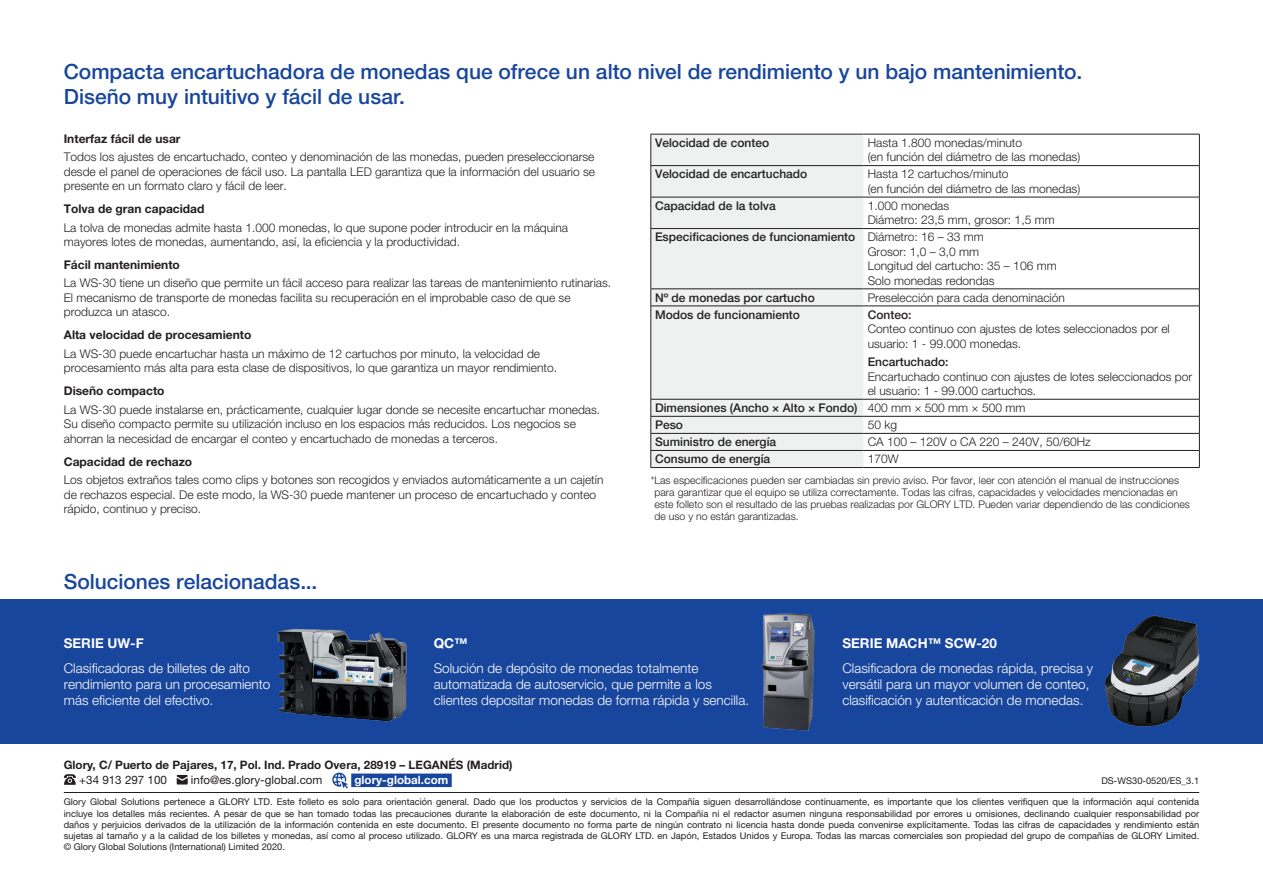
<style>
.page{position:relative;width:1263px;height:893px;background:#fff}
.page>*{position:absolute;margin:0;border:0;box-sizing:border-box;transform-origin:0 0}
.t1{font:500 21px/25.2px "Helvetica Neue LT Std";color:#18469d}
.t2{font:300 13.5px/16.2px "Helvetica Neue LT Std";color:#fff}
.t3{font:700 13.5px "Helvetica Neue LT Std";color:#fff}
.t4{font:300 12px/14.4px "Helvetica Neue LT Std";color:#231f20}
.t5{font:500 12px/17.1px "Helvetica Neue LT Std";color:#231f20}
.t6{font:700 12px "Helvetica Neue LT Std";color:#231f20}
.t7{font:700 11.7px "Helvetica Neue LT Std";color:#231f20}
.t8{font:11.7px "Helvetica Neue LT Std";color:#231f20}
.t9{font:700 11.7px "Helvetica Neue LT Std";color:#fff}
.t10{font:300 10.5px/12px "Helvetica Neue LT Std";color:#231f20}
.t11{font:9.3px/11.1px "Helvetica Neue LT Std";color:#231f20;text-align:justify}
.s1{font-weight:500}
.s2{font-weight:300}
</style>
<div class="page">
<div style="left:0;top:600px;width:1263px;height:144px;background:#18469d"></div>
<div style="left:651px;top:135px;width:212px;height:332px;background:#eff1f0"></div>
<hr style="left:651px;top:134px;width:212px;height:1px;background:#231f20">
<hr style="left:650px;top:134px;width:1px;height:31px;background:#231f20">
<hr style="left:863px;top:134px;width:336px;height:1px;background:#231f20">
<hr style="left:1199px;top:134px;width:1px;height:31px;background:#231f20">
<hr style="left:651px;top:165px;width:212px;height:1px;background:#231f20">
<hr style="left:650px;top:166px;width:1px;height:31px;background:#231f20">
<hr style="left:863px;top:165px;width:336px;height:1px;background:#231f20">
<hr style="left:1199px;top:166px;width:1px;height:31px;background:#231f20">
<hr style="left:651px;top:197px;width:212px;height:1px;background:#231f20">
<hr style="left:650px;top:197px;width:1px;height:31px;background:#231f20">
<hr style="left:863px;top:197px;width:336px;height:1px;background:#231f20">
<hr style="left:1199px;top:197px;width:1px;height:31px;background:#231f20">
<hr style="left:651px;top:228px;width:212px;height:1px;background:#231f20">
<hr style="left:650px;top:229px;width:1px;height:60px;background:#231f20">
<hr style="left:863px;top:228px;width:336px;height:1px;background:#231f20">
<hr style="left:1199px;top:229px;width:1px;height:60px;background:#231f20">
<hr style="left:651px;top:289px;width:212px;height:1px;background:#231f20">
<svg style="left:650px;top:289px;width:1px;height:17px"></svg>
<hr style="left:863px;top:289px;width:336px;height:1px;background:#231f20">
<svg style="left:1199px;top:289px;width:1px;height:17px"></svg>
<hr style="left:651px;top:306px;width:212px;height:1px;background:#231f20">
<hr style="left:650px;top:306px;width:1px;height:93px;background:#231f20">
<hr style="left:863px;top:306px;width:336px;height:1px;background:#231f20">
<hr style="left:1199px;top:306px;width:1px;height:93px;background:#231f20">
<hr style="left:651px;top:399px;width:212px;height:1px;background:#231f20">
<hr style="left:863px;top:399px;width:336px;height:1px;background:#231f20">
<hr style="left:651px;top:416px;width:212px;height:1px;background:#231f20">
<hr style="left:863px;top:416px;width:336px;height:1px;background:#231f20">
<hr style="left:651px;top:433px;width:212px;height:1px;background:#231f20">
<hr style="left:863px;top:433px;width:336px;height:1px;background:#231f20">
<hr style="left:651px;top:450px;width:212px;height:1px;background:#231f20">
<svg style="left:650px;top:399px;width:1px;height:68px"></svg>
<hr style="left:863px;top:450px;width:336px;height:1px;background:#231f20">
<svg style="left:1199px;top:399px;width:1px;height:68px"></svg>
<hr style="left:651px;top:467px;width:212px;height:1px;background:#231f20">
<hr style="left:863px;top:467px;width:336px;height:1px;background:#231f20">
<hr style="left:64px;top:792px;width:1135px;height:1px;background:#231f20">
<div style="left:351px;top:774px;width:101px;height:13px;background:#18469d"></div>
<svg style="left:64px;top:774px;width:12px;height:11px"></svg>
<svg style="left:177px;top:775px;width:11px;height:9px"></svg>
<svg style="left:332px;top:773px;width:16px;height:16px"></svg>
<img style="left:1105px;top:615px;width:94px;height:112px">
<img style="left:277px;top:628px;width:130px;height:94px">
<img style="left:761px;top:613px;width:54px;height:118px">
<h1 class="t1" style="left:64px;top:58px;width:1020px">Compacta encartuchadora de monedas que ofrece un alto nivel de rendimiento y un bajo mantenimiento.<br>Diseño muy intuitivo y fácil de usar.</h1>
<p class="t5" style="left:655px;top:134px;width:116px">Velocidad de conteo</p>
<p class="t4" style="left:868px;top:135px;width:214px">Hasta 1.800 monedas/minuto<br>(en función del diámetro de las monedas)</p>
<p class="t5" style="left:655px;top:165px;width:154px">Velocidad de encartuchado</p>
<p class="t4" style="left:868px;top:167px;width:214px">Hasta 12 cartuchos/minuto<br>(en función del diámetro de las monedas)</p>
<p class="t5" style="left:655px;top:197px;width:122px">Capacidad de la tolva</p>
<p class="t4" style="left:868px;top:198px;width:188px">1.000 monedas<br>Diámetro: 23,5 mm, grosor: 1,5 mm</p>
<p class="t4" style="left:868px;top:230px;width:190px;text-indent:-213px"><span class="s1">Especificaciones de funcionamiento</span> Diámetro: 16 – 33 mm<br>Grosor: 1,0 – 3,0 mm<br>Longitud del cartucho: 35 – 106 mm<br>Solo monedas redondas</p>
<p class="t5" style="left:655px;top:289px;width:161px">Nº de monedas por cartucho</p>
<p class="t4" style="left:868px;top:290px;width:199px">Preselección para cada denominación</p>
<p class="t5" style="left:655px;top:306px;width:146px">Modos de funcionamiento</p>
<p class="t5" style="left:868px;top:306px;width:45px">Conteo:</p>
<p class="t4" style="left:868px;top:321px;width:304px">Conteo continuo con ajustes de lotes seleccionados por el usuario: 1 - 99.000 monedas.</p>
<p class="t5" style="left:868px;top:353px;width:82px">Encartuchado:</p>
<p class="t4" style="left:868px;top:369px;width:326px">Encartuchado continuo con ajustes de lotes seleccionados por el usuario: 1 - 99.000 cartuchos.</p>
<p class="t5" style="left:655px;top:399px;width:372px">Dimensiones (Ancho × Alto × Fondo) <span class="s2">400 mm × 500 mm × 500 mm<br></span>Peso</p>
<p class="t6" style="left:64px;top:131px;width:118px">Interfaz fácil de usar</p>
<p class="t4" style="left:64px;top:149px;width:533px;text-align:justify">Todos los ajustes de encartuchado, conteo y denominación de las monedas, pueden preseleccionarse desde el panel de operaciones de fácil uso. La pantalla LED garantiza que la información del usuario se presente en un formato claro y fácil de leer.</p>
<p class="t6" style="left:64px;top:201px;width:142px">Tolva de gran capacidad</p>
<p class="t4" style="left:64px;top:220px;width:506px">La tolva de monedas admite hasta 1.000 monedas, lo que supone poder introducir en la máquina mayores lotes de monedas, aumentando, así, la eficiencia y la productividad.</p>
<p class="t6" style="left:64px;top:257px;width:118px">Fácil mantenimiento</p>
<p class="t4" style="left:64px;top:276px;width:549px">La WS-30 tiene un diseño que permite un fácil acceso para realizar las tareas de mantenimiento rutinarias.<br>El mecanismo de transporte de monedas facilita su recuperación en el improbable caso de que se produzca un atasco.</p>
<p class="t6" style="left:64px;top:327px;width:189px">Alta velocidad de procesamiento</p>
<p class="t4" style="left:64px;top:346px;width:495px">La WS-30 puede encartuchar hasta un máximo de 12 cartuchos por minuto, la velocidad de procesamiento más alta para esta clase de dispositivos, lo que garantiza un mayor rendimiento.</p>
<p class="t6" style="left:64px;top:383px;width:102px">Diseño compacto</p>
<p class="t4" style="left:64px;top:402px;width:538px">La WS-30 puede instalarse en, prácticamente, cualquier lugar donde se necesite encartuchar monedas.<br>Su diseño compacto permite su utilización incluso en los espacios más reducidos. Los negocios se ahorran la necesidad de encargar el conteo y encartuchado de monedas a terceros.</p>
<p class="t6" style="left:64px;top:454px;width:130px">Capacidad de rechazo</p>
<p class="t4" style="left:64px;top:472px;width:541px">Los objetos extraños tales como clips y botones son recogidos y enviados automáticamente a un cajetín de rechazos especial. De este modo, la WS-30 puede mantener un proceso de encartuchado y conteo rápido, continuo y preciso.</p>
<p class="t4" style="left:868px;top:417px;width:31px">50 kg</p>
<p class="t5" style="left:655px;top:433px;width:123px">Suministro de energía</p>
<p class="t4" style="left:868px;top:434px;width:225px">CA 100 – 120V o CA 220 – 240V, 50/60Hz</p>
<p class="t5" style="left:655px;top:450px;width:117px">Consumo de energía</p>
<p class="t4" style="left:868px;top:452px;width:32px">170W</p>
<p class="t10" style="left:654px;top:474px;width:537px;text-indent:-4px">*Las especificaciones pueden ser cambiadas sin previo aviso. Por favor, leer con atención el manual de instrucciones para garantizar que el equipo se utiliza correctamente. Todas las cifras, capacidades y velocidades mencionadas en este folleto son el resultado de las pruebas realizadas por GLORY LTD. Pueden variar dependiendo de las condiciones de uso y no están garantizadas.</p>
<h1 class="t1" style="left:64px;top:569px;width:255px">Soluciones relacionadas...</h1>
<p class="t3" style="left:64px;top:635px;width:81px">SERIE UW-F</p>
<p class="t2" style="left:64px;top:660px;width:208px">Clasificadoras de billetes de alto rendimiento para un procesamiento más eficiente del efectivo.</p>
<p class="t3" style="left:434px;top:635px;width:36px">QC™</p>
<p class="t2" style="left:434px;top:660px;width:317px">Solución de depósito de monedas totalmente automatizada de autoservicio, que permite a los clientes depositar monedas de forma rápida y sencilla.</p>
<p class="t3" style="left:842px;top:635px;width:156px">SERIE MACH™ SCW-20</p>
<p class="t2" style="left:842px;top:660px;width:252px">Clasificadora de monedas rápida, precisa y versátil para un mayor volumen de conteo, clasificación y autenticación de monedas.</p>
<p class="t7" style="left:64px;top:757px;width:450px">Glory, C/ Puerto de Pajares, 17, Pol. Ind. Prado Overa, 28919 – LEGANÉS (Madrid)</p>
<p class="t8" style="left:79px;top:772px;width:89px">+34 913 297 100</p>
<p class="t8" style="left:191px;top:772px;width:133px">info@es.glory-global.com</p>
<p class="t9" style="left:354px;top:772px;width:96px">glory-global.com</p>
<p class="t11" style="left:64px;top:796px;width:1137px">Glory Global Solutions pertenece a GLORY LTD. Este folleto es solo para orientación general. Dado que los productos y servicios de la Compañía siguen desarrollándose continuamente, es importante que los clientes verifiquen que la información aquí contenida incluye los detalles más recientes. A pesar de que se han tomado todas las precauciones durante la elaboración de este documento, ni la Compañía ni el redactor asumen ninguna responsabilidad por errores u omisiones, declinando cualquier responsabilidad por daños y perjuicios derivados de la utilización de la información contenida en este documento. El presente documento no forma parte de ningún contrato ni licencia hasta donde pueda convenirse explícitamente. Todas las cifras de capacidades y rendimiento están sujetas al tamaño y a la calidad de los billetes y monedas, así como al proceso utilizado. GLORY es una marca registrada de GLORY LTD. en Japón, Estados Unidos y Europa. Todas las marcas comerciales son propiedad del grupo de compañías de GLORY Limited. © Glory Global Solutions (International) Limited 2020.</p>
<p class="t11" style="left:1101px;top:775px;width:99px">DS-WS30-0520/ES_3.1</p>
</div>
